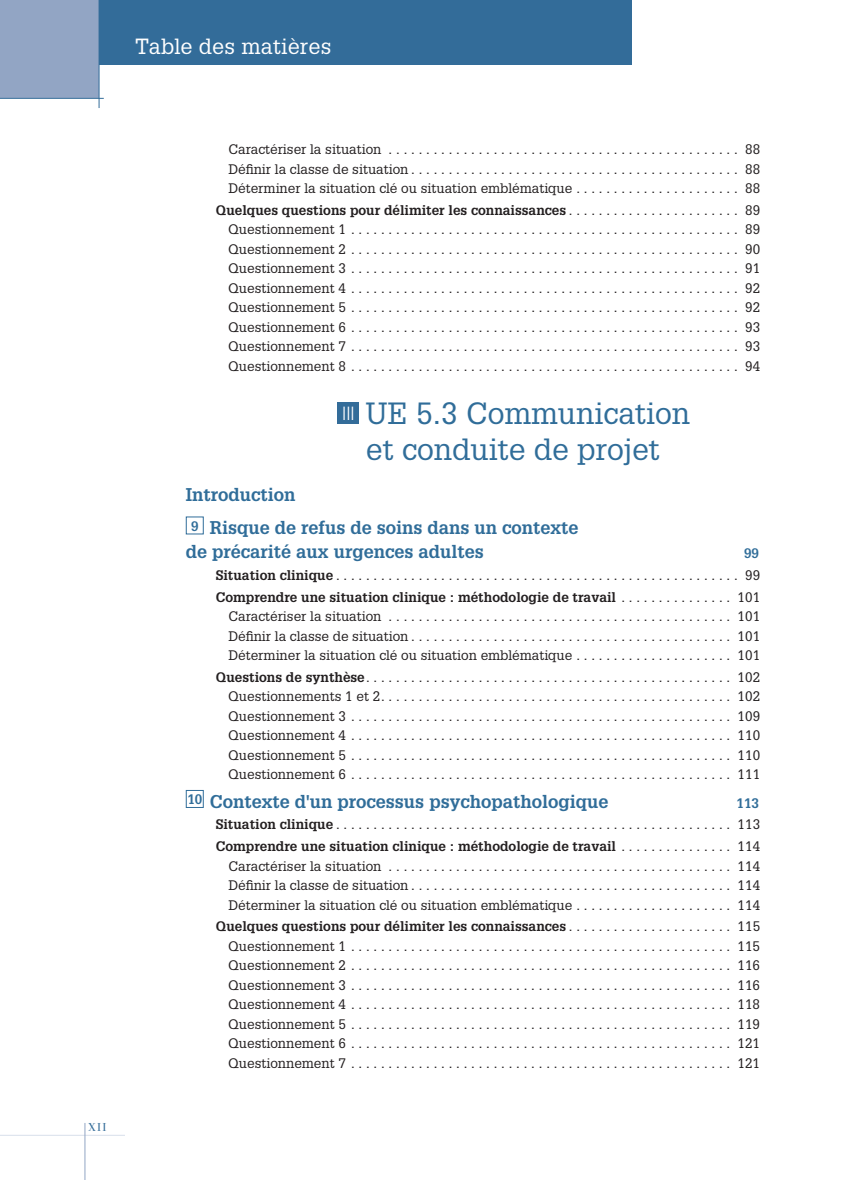
<style>
.page{position:relative;width:861px;height:1180px;background:#fff}
.page>*{position:absolute;margin:0;border:0;box-sizing:border-box;transform-origin:0 0}
.t1{font:30px/36px "Glypha";color:#306d99;text-align:center}
.t2{font:21.45px "Glypha";letter-spacing:.01em;color:#fff}
.t3{font:700 18px/33px "Glypha";color:#306d99}
.t4{font:13.5px/19.5px "Glypha";color:#231f20;text-align:justify}
.t5{font:12px "Bodoni";color:#336c99}
.s1{font-weight:700}
.s2{font-family:"Vectora LH";font-weight:300;font-size:18.75px;color:#fff}
.s3{font-weight:700;color:#306d99}
</style>
<div class="page">
<div style="left:0;top:0;width:99px;height:98px;background:#92a5c4"></div>
<hr style="left:99px;top:0;width:1px;height:108px;background:#336c99">
<hr style="left:0;top:98px;width:104px;height:1px;background:#336c99">
<div style="left:99px;top:0;width:532px;height:65px;background:#336c99"></div>
<hr style="left:0;top:1134px;width:125px;height:1px;background:#d8dfeb">
<hr style="left:85px;top:1122px;width:1px;height:57px;background:#92a5c4">
<div style="left:337px;top:403px;width:22px;height:21px;background:#336c99"></div>
<div style="left:186px;top:516px;width:18px;height:18px;border:1px solid #306d99"></div>
<div style="left:186px;top:790px;width:18px;height:18px;border:1px solid #306d99"></div>
<h2 class="t2" style="left:135px;top:38px;width:198px">Table des matières</h2>
<p class="t5" style="left:88px;top:1122px;width:20px">XII</p>
<p class="t4" style="left:228px;top:140px;width:533px">Caractériser la situation . . . . . . . . . . . . . . . . . . . . . . . . . . . . . . . . . . . . . . . . . . . . . . . 88<br>Définir la classe de situation . . . . . . . . . . . . . . . . . . . . . . . . . . . . . . . . . . . . . . . . . . . . 88<br>Déterminer la situation clé ou situation emblématique . . . . . . . . . . . . . . . . . . . . . . 88</p>
<p class="t4" style="left:228px;top:201px;width:533px;text-indent:-13px"><span class="s1">Quelques questions pour délimiter les connaissances</span> . . . . . . . . . . . . . . . . . . . . . . . 89<br>Questionnement 1 . . . . . . . . . . . . . . . . . . . . . . . . . . . . . . . . . . . . . . . . . . . . . . . . . . . . 89<br>Questionnement 2 . . . . . . . . . . . . . . . . . . . . . . . . . . . . . . . . . . . . . . . . . . . . . . . . . . . . 90<br>Questionnement 3 . . . . . . . . . . . . . . . . . . . . . . . . . . . . . . . . . . . . . . . . . . . . . . . . . . . . 91<br>Questionnement 4 . . . . . . . . . . . . . . . . . . . . . . . . . . . . . . . . . . . . . . . . . . . . . . . . . . . . 92<br>Questionnement 5 . . . . . . . . . . . . . . . . . . . . . . . . . . . . . . . . . . . . . . . . . . . . . . . . . . . . 92<br>Questionnement 6 . . . . . . . . . . . . . . . . . . . . . . . . . . . . . . . . . . . . . . . . . . . . . . . . . . . . 93<br>Questionnement 7 . . . . . . . . . . . . . . . . . . . . . . . . . . . . . . . . . . . . . . . . . . . . . . . . . . . . 93<br>Questionnement 8 . . . . . . . . . . . . . . . . . . . . . . . . . . . . . . . . . . . . . . . . . . . . . . . . . . . . 94</p>
<h1 class="t1" style="left:342px;top:397px;width:349px"><span class="s2">III</span> UE 5.3 Communication et conduite de projet</h1>
<h3 class="t3" style="left:186px;top:480px;width:394px">Introduction<br><sup>9</sup> Risque de refus de soins dans un contexte</h3>
<h3 class="t3" style="left:186px;top:537px;width:299px">de précarité aux urgences adultes</h3>
<p class="t4" style="left:216px;top:544px;width:546px;line-height:21.6px;text-indent:528px"><span class="s3">99<br></span><span class="s1">Situation clinique</span> . . . . . . . . . . . . . . . . . . . . . . . . . . . . . . . . . . . . . . . . . . . . . . . . . . . . . . 99<br><span class="s1">Comprendre une situation clinique : méthodologie de travail</span> . . . . . . . . . . . . . . . 101</p>
<p class="t4" style="left:228px;top:607px;width:533px">Caractériser la situation . . . . . . . . . . . . . . . . . . . . . . . . . . . . . . . . . . . . . . . . . . . . . . 101<br>Définir la classe de situation . . . . . . . . . . . . . . . . . . . . . . . . . . . . . . . . . . . . . . . . . . . 101<br>Déterminer la situation clé ou situation emblématique . . . . . . . . . . . . . . . . . . . . . 101</p>
<p class="t4" style="left:228px;top:668px;width:533px;text-indent:-13px"><span class="s1">Questions de synthèse</span> . . . . . . . . . . . . . . . . . . . . . . . . . . . . . . . . . . . . . . . . . . . . . . . . . 102<br>Questionnements 1 et 2 . . . . . . . . . . . . . . . . . . . . . . . . . . . . . . . . . . . . . . . . . . . . . . . 102<br>Questionnement 3 . . . . . . . . . . . . . . . . . . . . . . . . . . . . . . . . . . . . . . . . . . . . . . . . . . . 109<br>Questionnement 4 . . . . . . . . . . . . . . . . . . . . . . . . . . . . . . . . . . . . . . . . . . . . . . . . . . . 110<br>Questionnement 5 . . . . . . . . . . . . . . . . . . . . . . . . . . . . . . . . . . . . . . . . . . . . . . . . . . . 110<br>Questionnement 6 . . . . . . . . . . . . . . . . . . . . . . . . . . . . . . . . . . . . . . . . . . . . . . . . . . . 111</p>
<h3 class="t3" style="left:187px;top:786px;width:422px"><sup>10</sup> Contexte d'un processus psychopathologique</h3>
<p class="t4" style="left:216px;top:793px;width:546px;line-height:21.6px;text-indent:521px"><span class="s3">113<br></span><span class="s1">Situation clinique</span> . . . . . . . . . . . . . . . . . . . . . . . . . . . . . . . . . . . . . . . . . . . . . . . . . . . . . 113<br><span class="s1">Comprendre une situation clinique : méthodologie de travail</span> . . . . . . . . . . . . . . . 114</p>
<p class="t4" style="left:228px;top:857px;width:533px">Caractériser la situation . . . . . . . . . . . . . . . . . . . . . . . . . . . . . . . . . . . . . . . . . . . . . . 114<br>Définir la classe de situation . . . . . . . . . . . . . . . . . . . . . . . . . . . . . . . . . . . . . . . . . . . 114<br>Déterminer la situation clé ou situation emblématique . . . . . . . . . . . . . . . . . . . . . 114</p>
<p class="t4" style="left:228px;top:917px;width:533px;text-indent:-13px"><span class="s1">Quelques questions pour délimiter les connaissances</span> . . . . . . . . . . . . . . . . . . . . . . 115<br>Questionnement 1 . . . . . . . . . . . . . . . . . . . . . . . . . . . . . . . . . . . . . . . . . . . . . . . . . . . 115<br>Questionnement 2 . . . . . . . . . . . . . . . . . . . . . . . . . . . . . . . . . . . . . . . . . . . . . . . . . . . 116<br>Questionnement 3 . . . . . . . . . . . . . . . . . . . . . . . . . . . . . . . . . . . . . . . . . . . . . . . . . . . 116<br>Questionnement 4 . . . . . . . . . . . . . . . . . . . . . . . . . . . . . . . . . . . . . . . . . . . . . . . . . . . 118<br>Questionnement 5 . . . . . . . . . . . . . . . . . . . . . . . . . . . . . . . . . . . . . . . . . . . . . . . . . . . 119<br>Questionnement 6 . . . . . . . . . . . . . . . . . . . . . . . . . . . . . . . . . . . . . . . . . . . . . . . . . . . 121<br>Questionnement 7 . . . . . . . . . . . . . . . . . . . . . . . . . . . . . . . . . . . . . . . . . . . . . . . . . . . 121</p>
</div>
